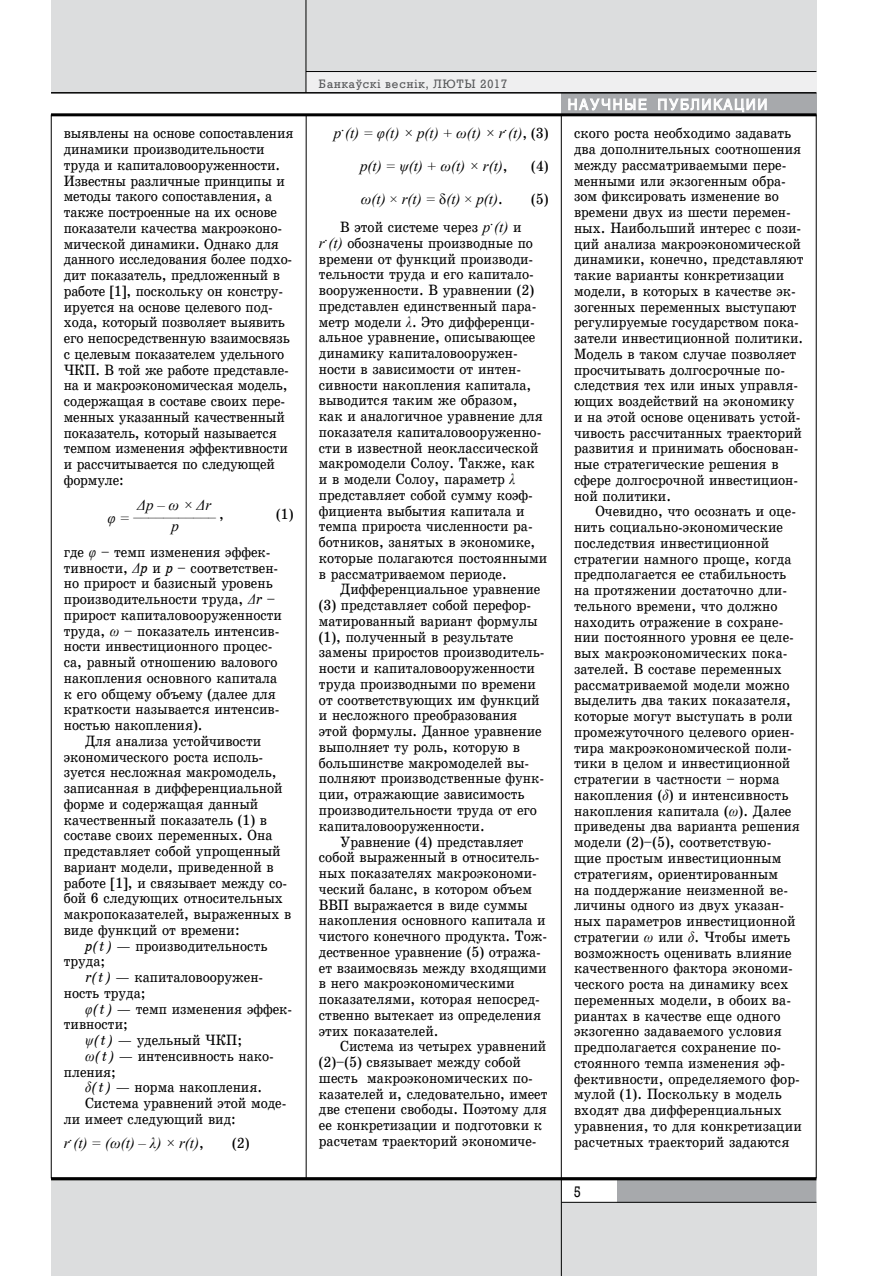
<style>
.page{position:relative;width:893px;height:1276px;background:#fff}
.page>*{position:absolute;margin:0;border:0;box-sizing:border-box;transform-origin:0 0}
.t1{font:15px/15.8px "School Book C";color:#000;scale:.9 1}
.t2{font:italic 15px/15.8px "Times New Roman";color:#000;text-align:center}
.t3{font:15px "AG Helvetica";letter-spacing:.14em;color:#fff;scale:.9 1}
.t4{font:15px "Rodeo";color:#000;scale:.9 1}
.t5{font:12px "Rodeo";letter-spacing:.08em;color:#58595b}
.s1{font-family:"Times New Roman";font-style:italic}
.s2{font-family:"School Book C Italic"}
.s3{font-family:"School Book C";font-style:normal}
.s4{font-style:normal}
</style>
<div class="page">
<div style="left:561px;top:1202px;width:255px;height:74px;background:#dcddde"></div>
<svg style="left:616px;top:1180px;width:200px;height:22px;background:#a3a5a8"></svg>
<div style="left:51px;top:1180px;width:510px;height:96px;background:#dcddde"></div>
<hr style="left:562px;top:1202px;width:254px;height:1px;background:#000">
<hr style="left:561px;top:1178px;width:1px;height:98px;background:#000">
<div style="left:51px;top:0;width:255px;height:93px;background:#dcddde"></div>
<div style="left:306px;top:0;width:510px;height:72px;background:#dcddde"></div>
<div style="left:306px;top:72px;width:510px;height:21px;background:#efeff0"></div>
<hr style="left:306px;top:0;width:1px;height:93px;background:#000">
<hr style="left:306px;top:71px;width:510px;height:1px;background:#000">
<div style="left:561px;top:94px;width:255px;height:21px;background:#a7a9ac"></div>
<svg style="left:568px;top:98px;width:79px;height:13px"></svg>
<svg style="left:658px;top:98px;width:109px;height:14px"></svg>
<hr style="left:51px;top:113px;width:765px;height:3px;background:#000">
<hr style="left:51px;top:1177px;width:765px;height:3px;background:#000">
<hr style="left:306px;top:115px;width:1px;height:1063px;background:#000">
<hr style="left:561px;top:115px;width:1px;height:1063px;background:#000">
<hr style="left:51px;top:92px;width:765px;height:2px;background:#000">
<p class="t1" style="left:64px;top:125px;width:257px">выявлены на основе сопоставления динамики производительности труда и капиталовооруженности.<br>Известны различные принципы и методы такого сопоставления, а также построенные на их основе показатели качества макроэконо&shy;мической динамики. Однако для данного исследования более подхо&shy;дит показатель, предложенный в работе [1], поскольку он констру&shy;ируется на основе целевого под&shy;хода, который позволяет выявить его непосредственную взаимосвязь с целевым показателем удельного<br>ЧКП. В той же работе представле&shy;на и макроэкономическая модель, содержащая в составе своих пере&shy;менных указанный качественный показатель, который называется темпом изменения эффективности и рассчитывается по следующей формуле:</p>
<p class="t2" style="left:137px;top:496px;width:75px">Δp – ω × Δr</p>
<p class="t2" style="left:108px;top:509px;width:24px">φ =</p>
<p class="t2" style="left:133px;top:502px;width:84px">___________ p</p>
<p class="t1" style="left:219px;top:506px;width:7px">,</p>
<p class="t1" style="left:276px;top:506px;width:21px">(1)</p>
<p class="t1" style="left:64px;top:544px;width:244px">где <span class="s1">φ</span> – темп изменения эффек&shy;тивности, <span class="s1">Δ</span><span class="s2">p</span> и <span class="s2">p</span> – соответствен&shy;но прирост и базисный уровень производительности труда, <span class="s1">Δ</span><span class="s2">r</span> – прирост капиталовооруженности труда, <span class="s1">ω</span> – показатель интенсив&shy;ности инвестиционного процес&shy;са, равный отношению валового накопления основного капитала к его общему объему (далее для краткости называется интенсив&shy;ностью накопления).</p>
<p class="t1" style="left:85px;top:733px;width:197px">Для анализа устойчивости</p>
<p class="t1" style="left:64px;top:749px;width:223px">экономического роста исполь-</p>
<p class="t1" style="left:64px;top:764px;width:238px">зуется несложная макромодель,</p>
<p class="t1" style="left:64px;top:780px;width:245px">записанная в дифференциальной</p>
<p class="t1" style="left:64px;top:796px;width:218px">форме и содержащая данный</p>
<p class="t1" style="left:64px;top:812px;width:227px">качественный показатель (1) в</p>
<p class="t1" style="left:64px;top:827px;width:233px">составе своих переменных. Она</p>
<p class="t1" style="left:64px;top:843px;width:243px">представляет собой упрощенный</p>
<p class="t1" style="left:64px;top:859px;width:235px">вариант модели, приведенной в</p>
<p class="t1" style="left:64px;top:875px;width:250px">работе [1], и связывает между со-</p>
<p class="t1" style="left:64px;top:890px;width:245px">бой 6 следующих относительных</p>
<p class="t1" style="left:64px;top:906px;width:254px">макропоказателей, выраженных в</p>
<p class="t1" style="left:64px;top:922px;width:197px">виде функций от времени:</p>
<p class="t1" style="left:85px;top:938px;width:204px"><span class="s2">p(t)</span> — производительность</p>
<p class="t1" style="left:64px;top:953px;width:47px">труда;</p>
<p class="t1" style="left:85px;top:969px;width:200px"><span class="s2">r(t)</span> — капиталовооружен-</p>
<p class="t1" style="left:64px;top:985px;width:92px">ность труда;</p>
<p class="t1" style="left:85px;top:1001px;width:232px"><span class="s1">φ</span><span class="s2">(t)</span> — темп изменения эффек-</p>
<p class="t1" style="left:64px;top:1016px;width:73px">тивности;</p>
<p class="t1" style="left:85px;top:1032px;width:176px"><span class="s1">ψ</span><span class="s2">(t)</span> — удельный ЧКП;</p>
<p class="t1" style="left:85px;top:1048px;width:211px"><span class="s1">ω</span><span class="s2">(t)</span> — интенсивность нако-</p>
<p class="t1" style="left:64px;top:1064px;width:60px">пления;</p>
<p class="t1" style="left:85px;top:1079px;width:198px"><span class="s1">δ</span><span class="s2">(t)</span> — норма накопления.</p>
<p class="t1" style="left:85px;top:1095px;width:225px">Система уравнений этой моде-</p>
<p class="t1" style="left:64px;top:1111px;width:193px">ли имеет следующий вид:</p>
<p class="t2" style="left:64px;top:1135px;width:141px">r (t) = (ω(t) – λ) × r(t)<span class="s3">,</span></p>
<p class="t2" style="left:70px;top:1128px;width:5px">.</p>
<p class="t1" style="left:232px;top:1135px;width:21px">(2)</p>
<p class="t5" style="left:319px;top:77px;width:190px">Банкаўскі веснік, ЛЮТЫ 2017</p>
<p class="t2" style="left:334px;top:125px;width:216px">p (t) = φ(t) × p(t) + ω(t) × r (t)<span class="s3">, (3)</span></p>
<p class="t2" style="left:341px;top:118px;width:5px">.</p>
<p class="t2" style="left:504px;top:118px;width:5px">.</p>
<p class="t2" style="left:360px;top:157px;width:149px">p(t) = ψ(t) + ω(t) × r(t)<span class="s3">,</span></p>
<p class="t1" style="left:531px;top:158px;width:21px">(4)</p>
<p class="t2" style="left:361px;top:190px;width:143px">ω(t) <span class="s4">×</span> r(t) = <span class="s4">δ</span>(t) <span class="s4">×</span> p(t)<span class="s3">.</span></p>
<p class="t1" style="left:531px;top:191px;width:21px">(5)</p>
<p class="t1" style="left:340px;top:219px;width:203px">В этой системе через <span class="s1">p (t)</span> и</p>
<p class="t2" style="left:490px;top:212px;width:5px">.</p>
<p class="t1" style="left:319px;top:235px;width:239px"><span class="s1">r (t)</span> обозначены производные по</p>
<p class="t2" style="left:325px;top:228px;width:5px">.</p>
<p class="t1" style="left:319px;top:251px;width:255px">времени от функций производи&shy;тельности труда и его капитало&shy;вооруженности. В уравнении (2) представлен единственный пара&shy;метр модели <span class="s1">λ</span>. Это дифференци&shy;альное уравнение, описывающее динамику капиталовооружен&shy;ности в зависимости от интен&shy;сивности накопления капитала, выводится таким же образом,<br>как и аналогичное уравнение для показателя капиталовооруженно&shy;сти в известной неоклассической макромодели Солоу. Также, как<br>и в модели Солоу, параметр <span class="s1">λ </span>представляет собой сумму коэф&shy;фициента выбытия капитала и темпа прироста численности ра&shy;ботников, занятых в экономике, которые полагаются постоянными в рассматриваемом периоде.</p>
<p class="t1" style="left:319px;top:581px;width:252px;text-indent:21px">Дифференциальное уравнение (3) представляет собой перефор&shy;матированный вариант формулы (1), полученный в результате замены приростов производитель&shy;ности и капиталовооруженности труда производными по времени от соответствующих им функций и несложного преобразования этой формулы. Данное уравнение выполняет ту роль, которую в большинстве макромоделей вы&shy;полняют производственные функ&shy;ции, отражающие зависимость производительности труда от его капиталовооруженности.</p>
<p class="t1" style="left:319px;top:833px;width:255px;text-indent:21px">Уравнение (4) представляет собой выраженный в относитель&shy;ных показателях макроэкономи&shy;ческий баланс, в котором объем<br>ВВП выражается в виде суммы накопления основного капитала и чистого конечного продукта. Тож&shy;дественное уравнение (5) отража&shy;ет взаимосвязь между входящими в него макроэкономическими показателями, которая непосред&shy;ственно вытекает из определения этих показателей.</p>
<p class="t1" style="left:319px;top:1038px;width:255px;text-indent:21px">Система из четырех уравнений (2)–(5) связывает между собой шесть макроэкономических по&shy;казателей и, следовательно, имеет две степени свободы. Поэтому для ее конкретизации и подготовки к расчетам траекторий экономиче-</p>
<p class="t3" style="left:568px;top:96px;width:223px">Научные публикации</p>
<p class="t1" style="left:574px;top:125px;width:256px">ского роста необходимо задавать два дополнительных соотношения между рассматриваемыми пере&shy;менными или экзогенным обра&shy;зом фиксировать изменение во времени двух из шести перемен&shy;ных. Наибольший интерес с пози&shy;ций анализа макроэкономической динамики, конечно, представляют такие варианты конкретизации модели, в которых в качестве эк&shy;зогенных переменных выступают регулируемые государством пока&shy;затели инвестиционной политики.<br>Модель в таком случае позволяет просчитывать долгосрочные по&shy;следствия тех или иных управля&shy;ющих воздействий на экономику и на этой основе оценивать устой&shy;чивость рассчитанных траекторий развития и принимать обоснован&shy;ные стратегические решения в сфере долгосрочной инвестицион&shy;ной политики.</p>
<p class="t1" style="left:574px;top:503px;width:255px;text-indent:21px">Очевидно, что осознать и оце&shy;нить социально-экономические последствия инвестиционной стратегии намного проще, когда предполагается ее стабильность на протяжении достаточно дли&shy;тельного времени, что должно находить отражение в сохране&shy;нии постоянного уровня ее целе&shy;вых макроэкономических пока&shy;зателей. В составе переменных рассматриваемой модели можно выделить два таких показателя, которые могут выступать в роли промежуточного целевого ориен&shy;тира макроэкономической поли&shy;тики в целом и инвестиционной стратегии в частности – норма накопления (<span class="s1">δ</span>) и интенсивность накопления капитала (<span class="s1">ω</span>). Далее приведены два варианта решения модели (2)–(5), соответствую&shy;щие простым инвестиционным стратегиям, ориентированным<br>на поддержание неизменной ве&shy;личины одного из двух указан&shy;ных параметров инвестиционной стратегии <span class="s1">ω</span> или <span class="s1">δ</span>. Чтобы иметь возможность оценивать влияние качественного фактора экономи&shy;ческого роста на динамику всех переменных модели, в обоих ва&shy;риантах в качестве еще одного экзогенно задаваемого условия предполагается сохранение по&shy;стоянного темпа изменения эф&shy;фективности, определяемого фор&shy;мулой (1). Поскольку в модель входят два дифференциальных уравнения, то для конкретизации расчетных траекторий задаются</p>
<p class="t4" style="left:574px;top:1183px;width:9px">5</p>
</div>
